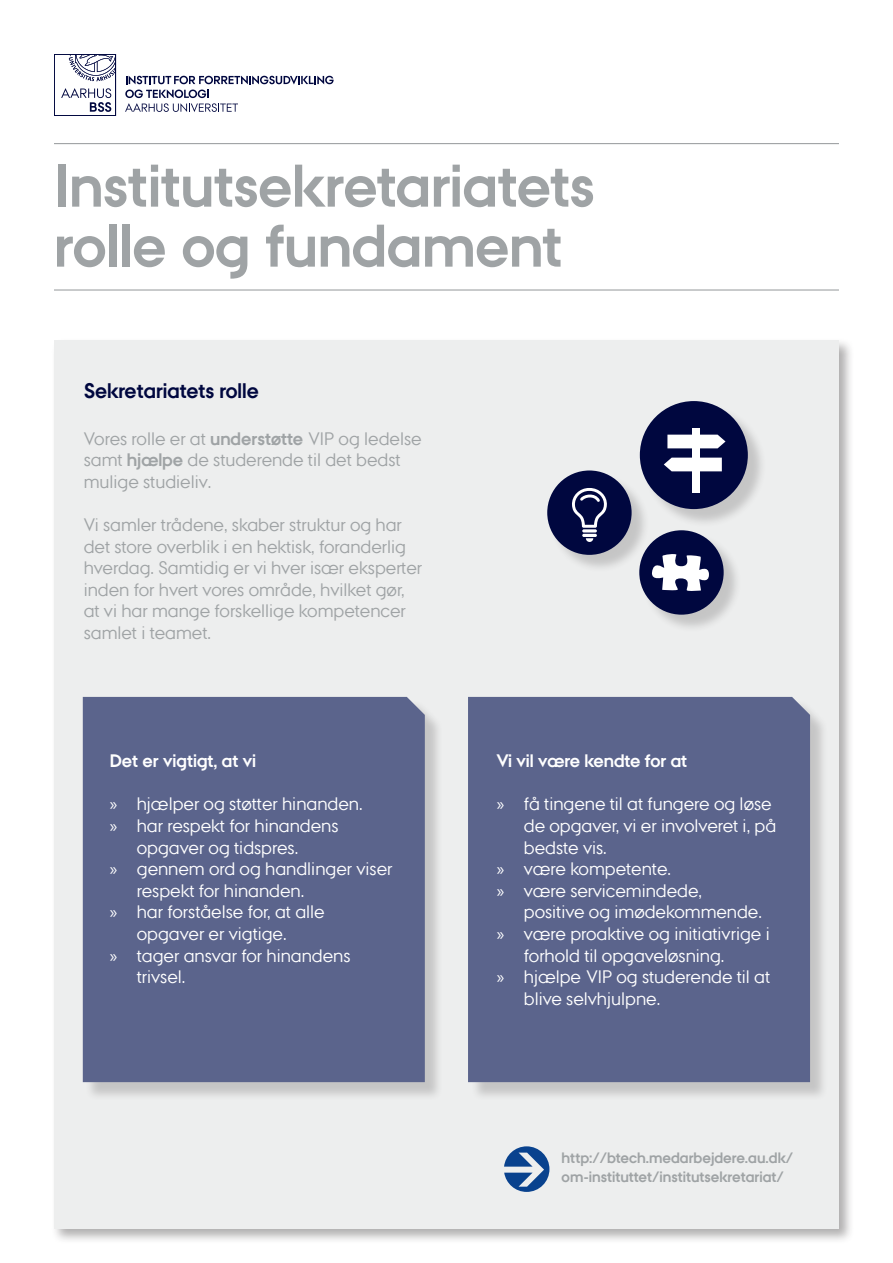
<style>
.page{position:relative;width:893px;height:1263px;background:#fff}
.page>*{position:absolute;margin:0;border:0;box-sizing:border-box;transform-origin:0 0}
.Titel_1{font:700 60px "AU Passata";letter-spacing:-.005em;color:#9fa3a5}
.misc4{font:700 21px "AU Passata";color:#00073f}
.t1{font:18px/21.6px "AU Passata";color:#fff}
.misc4-2{font:18px/21.6px "AU Passata";color:#9fa3a5}
.misc4-3{font:700 18px "AU Passata";color:#fff}
.Brødtekstny{font:700 15px/19.5px "AU Passata";color:#9fa3a5}
.s1{font-weight:700}
.s2{font-family:"Myriad Pro"}
</style>
<div class="page">
<div style="left:51px;top:337px;width:803px;height:907px;background:#231f20;opacity:.36"></div>
<div style="left:54px;top:341px;width:785px;height:888px;background:#edeeee"></div>
<div style="left:85px;top:699px;width:358px;height:402px;background:#231f20;opacity:.2"></div>
<div style="left:83px;top:697px;width:342px;height:385px;background:#5b648c"></div>
<hr style="left:54px;top:143px;width:785px;height:1px;background:#9fa3a5">
<svg style="left:504px;top:1146px;width:45px;height:46px"></svg>
<div style="left:470px;top:699px;width:359px;height:402px;background:#231f20;opacity:.2"></div>
<div style="left:468px;top:697px;width:342px;height:385px;background:#5b648c"></div>
<hr style="left:54px;top:289px;width:785px;height:2px;background:#9fa3a5">
<div style="left:54px;top:54px;width:62px;height:62px;border:1px solid #00073f"></div>
<svg style="left:61px;top:88px;width:50px;height:24px"></svg>
<svg style="left:69px;top:54px;width:47px;height:27px"></svg>
<svg style="left:125px;top:76px;width:209px;height:36px"></svg>
<div style="left:642px;top:403px;width:124px;height:124px;background:#231f20;opacity:.2"></div>
<div style="left:640px;top:401px;width:108px;height:108px;background:#00073f;border-radius:50%"></div>
<svg style="left:667px;top:435px;width:58px;height:13px"></svg>
<div style="left:692px;top:428px;width:7px;height:65px;background:#fff"></div>
<svg style="left:664px;top:458px;width:58px;height:13px"></svg>
<div style="left:549px;top:473px;width:101px;height:100px;background:#231f20;opacity:.2"></div>
<div style="left:547px;top:470px;width:85px;height:85px;background:#00073f;border-radius:50%"></div>
<hr style="left:582px;top:529px;width:15px;height:3px;background:#fff;border-radius:2px">
<hr style="left:582px;top:534px;width:15px;height:3px;background:#fff;border-radius:2px">
<svg style="left:586px;top:538px;width:7px;height:4px"></svg>
<svg style="left:572px;top:488px;width:35px;height:40px"></svg>
<div style="left:641px;top:532px;width:101px;height:101px;background:#231f20;opacity:.2"></div>
<div style="left:639px;top:530px;width:85px;height:85px;background:#00073f;border-radius:50%"></div>
<svg style="left:652px;top:554px;width:57px;height:37px"></svg>
<p class="Titel_1" style="left:54px;top:151px;width:542px">Institutsekretariatets</p>
<p class="Titel_1" style="left:54px;top:211px;width:510px">rolle og fundament</p>
<p class="misc4" style="left:84px;top:378px;width:177px">Sekretariatets rolle</p>
<p class="misc4-2" style="left:84px;top:427px;width:339px">Vores rolle er at <span class="s1">understøtte</span> VIP og ledelse samt <span class="s1">hjælpe</span> de studerende til det bedst mulige studieliv.</p>
<p class="misc4-2" style="left:84px;top:514px;width:340px">Vi samler trådene, skaber struktur og har det store overblik i en hektisk, foranderlig hverdag. Samtidig er vi hver især eksperter inden for hvert vores område, hvilket gør, at vi har mange forskellige kompetencer samlet i teamet.</p>
<p class="misc4-3" style="left:110px;top:750px;width:148px">Det er vigtigt, at vi</p>
<p class="t1" style="left:110px;top:793px;width:254px"><span class="s2">»</span> hjælper og støtter hinanden.</p>
<p class="t1" style="left:137px;top:815px;width:203px;text-indent:-27px"><span class="s2">»</span> har respekt for hinandens opgaver og tidspres.</p>
<p class="t1" style="left:137px;top:858px;width:257px;text-indent:-27px"><span class="s2">»</span> gennem ord og handlinger viser respekt for hinanden.</p>
<p class="t1" style="left:137px;top:901px;width:189px;text-indent:-27px"><span class="s2">»</span> har forståelse for, at alle opgaver er vigtige.</p>
<p class="t1" style="left:137px;top:944px;width:215px;text-indent:-27px"><span class="s2">»</span> tager ansvar for hinandens trivsel.</p>
<p class="misc4-3" style="left:497px;top:750px;width:192px">Vi vil være kendte for at</p>
<p class="t1" style="left:524px;top:793px;width:254px;text-indent:-27px"><span class="s2">»</span> få tingene til at fungere og løse de opgaver, vi er involveret i, på bedste vis.</p>
<p class="t1" style="left:497px;top:858px;width:176px"><span class="s2">»</span> være kompetente.</p>
<p class="t1" style="left:524px;top:879px;width:240px;text-indent:-27px"><span class="s2">»</span> være servicemindede, positive og imødekommende.</p>
<p class="t1" style="left:524px;top:923px;width:247px;text-indent:-27px"><span class="s2">»</span> være proaktive og initiativrige i forhold til opgaveløsning.</p>
<p class="t1" style="left:524px;top:966px;width:248px;text-indent:-27px"><span class="s2">»</span> hjælpe VIP og studerende til at blive selvhjulpne.</p>
<p class="Brødtekstny" style="left:562px;top:1148px;width:233px">http://btech.medarbejdere.au.dk/ om-instituttet/institutsekretariat/</p>
</div>
